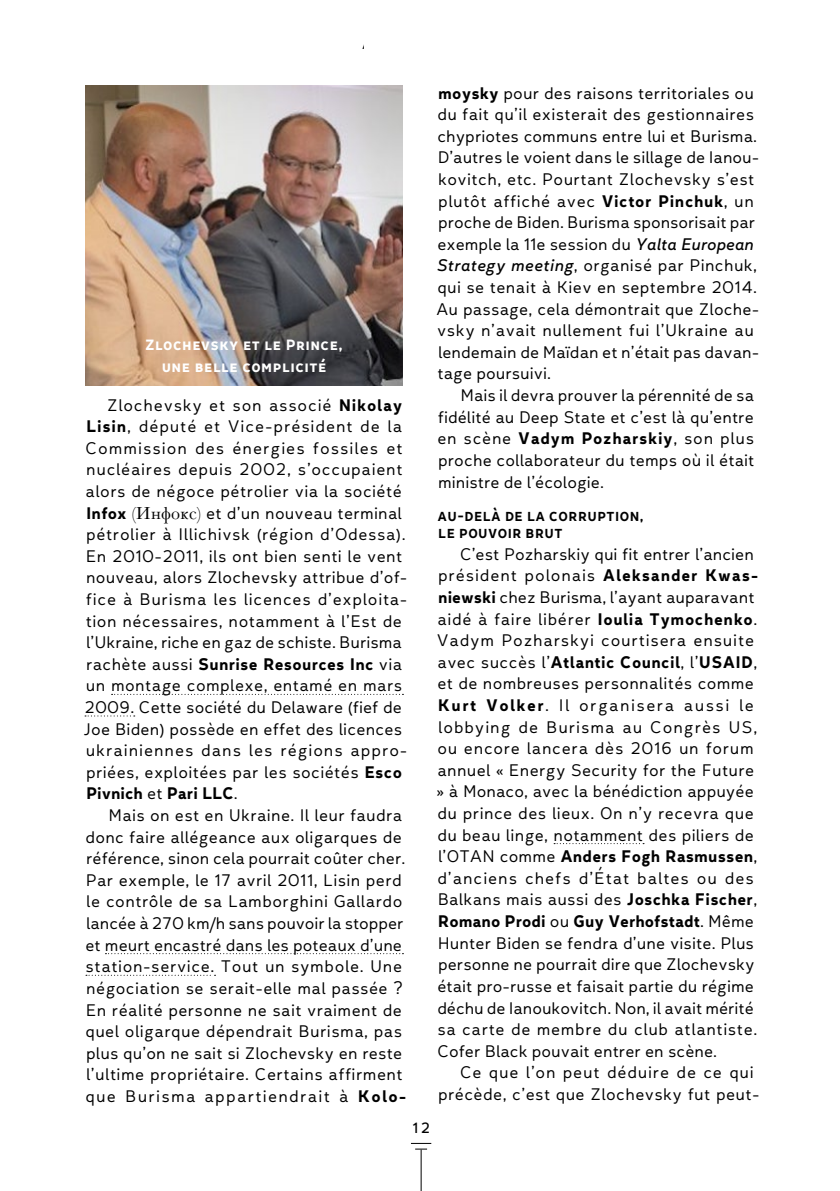
<style>
.page{position:relative;width:840px;height:1191px;background:#fff}
.page>*{position:absolute;margin:0;border:0;box-sizing:border-box;transform-origin:0 0}
.Texte_petit{font:300 18px/21.6px "Leto Text Sans";letter-spacing:.015em;color:#000}
.Légende{font:700 16px/22.4px "Leto Text Sans";letter-spacing:.03em;color:#fff;text-align:center}
.t1{font:16px "Leto Text Sans";color:#000}
.Titre_4_petit{font:700 14px/16.8px "Leto Text Sans";letter-spacing:.035em;color:#000}
.s1{font-weight:700}
.s2{font-family:"Baskerville";font-weight:400}
.s3{font-weight:400;font-style:italic}
</style>
<div class="page">
<hr style="left:420px;top:1149px;width:1px;height:42px;background:#000">
<svg style="left:411px;top:1142px;width:20px;height:7px"></svg>
<svg style="left:111px;top:694px;width:292px;height:1px"></svg>
<svg style="left:85px;top:715px;width:50px;height:1px"></svg>
<svg style="left:105px;top:953px;width:298px;height:1px"></svg>
<svg style="left:86px;top:974px;width:129px;height:1px"></svg>
<svg style="left:553px;top:843px;width:90px;height:1px"></svg>
<img style="left:85px;top:85px;width:318px;height:301px">
<p class="Légende" style="left:145px;top:333px;width:199px">Zlochevsky et le Prince, une belle complicité</p>
<p class="Texte_petit" style="left:83px;top:394px;width:325px;text-indent:23px">Zlochevsky et son associé <span class="s1">Nikolay Lisin</span>, député et Vice-président de la Commission des énergies fossiles et nucléaires depuis 2002, s’occupaient alors de négoce pétrolier via la société <span class="s1">Infox</span> <span class="s2">(Инфокс)</span> et d’un nouveau terminal pétrolier à Illichivsk (région d’Odessa).<br>En 2010-2011, ils ont bien senti le vent nouveau, alors Zlochevsky attribue d’of&shy;fice à Burisma les licences d’exploita&shy;tion nécessaires, notamment à l’Est de l’Ukraine, riche en gaz de schiste. Burisma rachète aussi <span class="s1">Sunrise Resources Inc</span> via un montage complexe, entamé en mars 2009. Cette société du Delaware (fief de Joe Biden) possède en effet des licences ukrainiennes dans les régions appro&shy;priées, exploitées par les sociétés <span class="s1">Esco Pivnich</span> et <span class="s1">Pari LLC</span>.</p>
<p class="Texte_petit" style="left:85px;top:804px;width:322px;text-indent:23px">Mais on est en Ukraine. Il leur faudra donc faire allégeance aux oligarques de référence, sinon cela pourrait coûter cher.<br>Par exemple, le 17 avril 2011, Lisin perd le contrôle de sa Lamborghini Gallardo lancée à 270 km/h sans pouvoir la stopper et meurt encastré dans les poteaux d’une station-service. Tout un symbole. Une négociation se serait-elle mal passée ?<br>En réalité personne ne sait vraiment de quel oligarque dépendrait Burisma, pas plus qu’on ne sait si Zlochevsky en reste l’ultime propriétaire. Certains affirment que Burisma appartiendrait à <span class="s1">Kolo-</span></p>
<p class="Texte_petit" style="left:436px;top:82px;width:325px"><span class="s1">moysky</span> pour des raisons territoriales ou du fait qu’il existerait des gestionnaires chypriotes communs entre lui et Burisma.<br>D’autres le voient dans le sillage de Ianou&shy;kovitch, etc. Pourtant Zlochevsky s’est plutôt affiché avec <span class="s1">Victor Pinchuk</span>, un proche de Biden. Burisma sponsorisait par exemple la 11e session du <span class="s3">Yalta European Strategy meeting</span>, organisé par Pinchuk, qui se tenait à Kiev en septembre 2014.<br>Au passage, cela démontrait que Zloche&shy;vsky n’avait nullement fui l’Ukraine au lendemain de Maïdan et n’était pas davan&shy;tage poursuivi.</p>
<p class="Texte_petit" style="left:437px;top:384px;width:318px;text-align:justify;text-indent:23px">Mais il devra prouver la pérennité de sa fidélité au Deep State et c’est là qu’entre en scène <span class="s1">Vadym Pozharskiy</span>, son plus proche collaborateur du temps où il était ministre de l’écologie.</p>
<p class="Titre_4_petit" style="left:437px;top:508px;width:207px">AU-DELÀ DE LA CORRUPTION,<br>LE POUVOIR BRUT</p>
<p class="Texte_petit" style="left:436px;top:543px;width:323px;text-indent:24px">C’est Pozharskiy qui fit entrer l’ancien président polonais <span class="s1">Aleksander Kwas&shy;niewski</span> chez Burisma, l’ayant auparavant aidé à faire libérer <span class="s1">Ioulia Tymochenko</span>.<br>Vadym Pozharskyi courtisera ensuite avec succès l’<span class="s1">Atlantic Council</span>, l’<span class="s1">USAID</span>, et de nombreuses personnalités comme <span class="s1">Kurt Volker</span>. Il organisera aussi le lobbying de Burisma au Congrès US, ou encore lancera dès 2016 un forum annuel « Energy Security for the Future » à Monaco, avec la bénédiction appuyée du prince des lieux. On n’y recevra que du beau linge, notamment des piliers de l’OTAN comme <span class="s1">Anders Fogh Rasmussen</span>, d’anciens chefs d’État baltes ou des Balkans mais aussi des <span class="s1">Joschka Fischer</span>, <span class="s1">Romano Prodi</span> ou <span class="s1">Guy Verhofstadt</span>. Même Hunter Biden se fendra d’une visite. Plus personne ne pourrait dire que Zlochevsky était pro-russe et faisait partie du régime déchu de Ianoukovitch. Non, il avait mérité sa carte de membre du club atlantiste.<br>Cofer Black pouvait entrer en scène.</p>
<p class="Texte_petit" style="left:438px;top:1061px;width:323px;text-indent:22px">Ce que l’on peut déduire de ce qui précède, c’est que Zlochevsky fut peut-</p>
<p class="t1" style="left:412px;top:1118px;width:19px">12</p>
</div>
